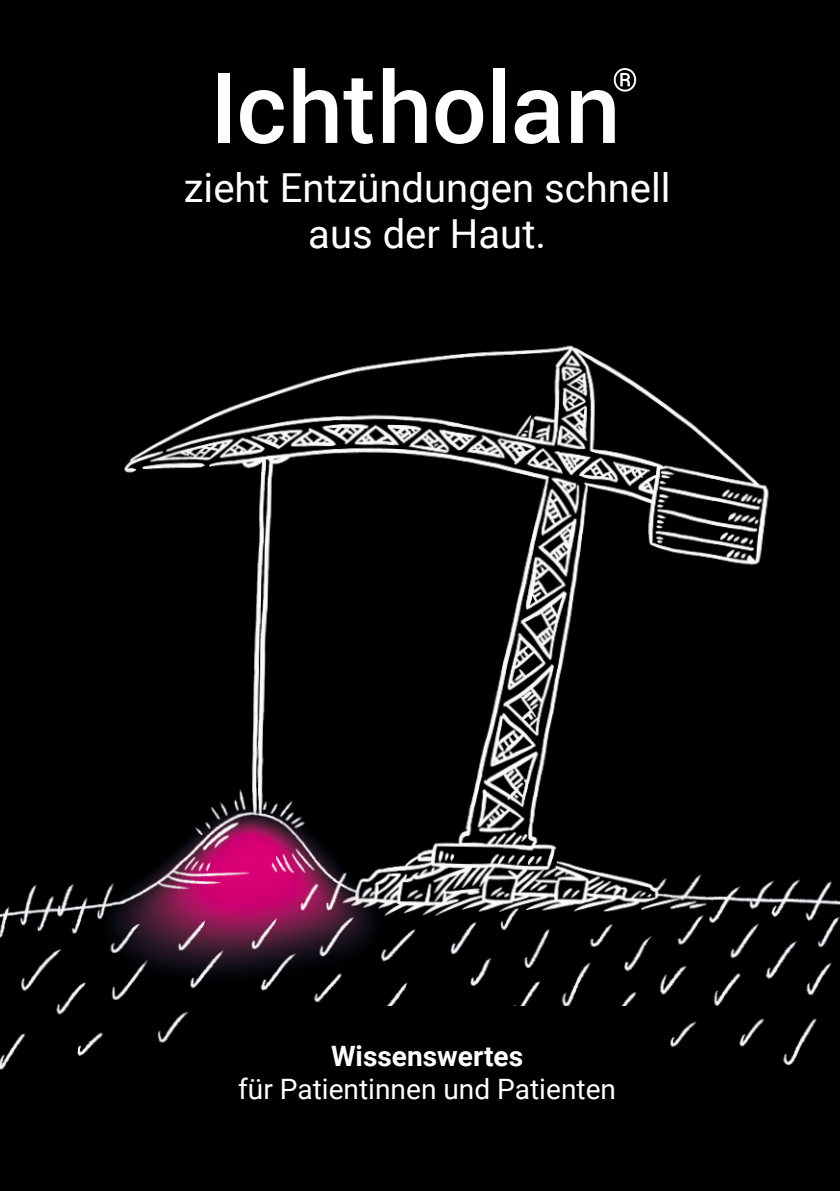
<style>
.page{position:relative;width:840px;height:1191px;background:#fff}
.page>*{position:absolute;margin:0;border:0;box-sizing:border-box;transform-origin:0 0}
.t1{font:40px/46px "Roboto";color:#fff;text-align:center}
.t2{font:28px "Roboto";color:#fff}
.t3{font:700 28px "Roboto";color:#fff}
</style>
<div class="page">
<img style="left:0;top:0;width:839px;height:1191px">
<div style="left:218px;top:73px;width:11px;height:70px;background:#fff"></div>
<svg style="left:240px;top:90px;width:44px;height:54px"></svg>
<svg style="left:293px;top:68px;width:44px;height:75px"></svg>
<svg style="left:343px;top:78px;width:30px;height:66px"></svg>
<svg style="left:382px;top:68px;width:44px;height:75px"></svg>
<svg style="left:435px;top:90px;width:48px;height:54px"></svg>
<div style="left:492px;top:68px;width:12px;height:75px;background:#fff"></div>
<svg style="left:514px;top:90px;width:45px;height:54px"></svg>
<svg style="left:570px;top:68px;width:65px;height:75px"></svg>
<div style="left:202px;top:1006px;width:449px;height:131px;background:#000"></div>
<p class="t1" style="left:184px;top:163px;width:488px">zieht Entzündungen schnell aus der Haut.</p>
<p class="t3" style="left:331px;top:1036px;width:193px">Wissenswertes</p>
<p class="t2" style="left:238px;top:1069px;width:379px">für Patientinnen und Patienten</p>
</div>
